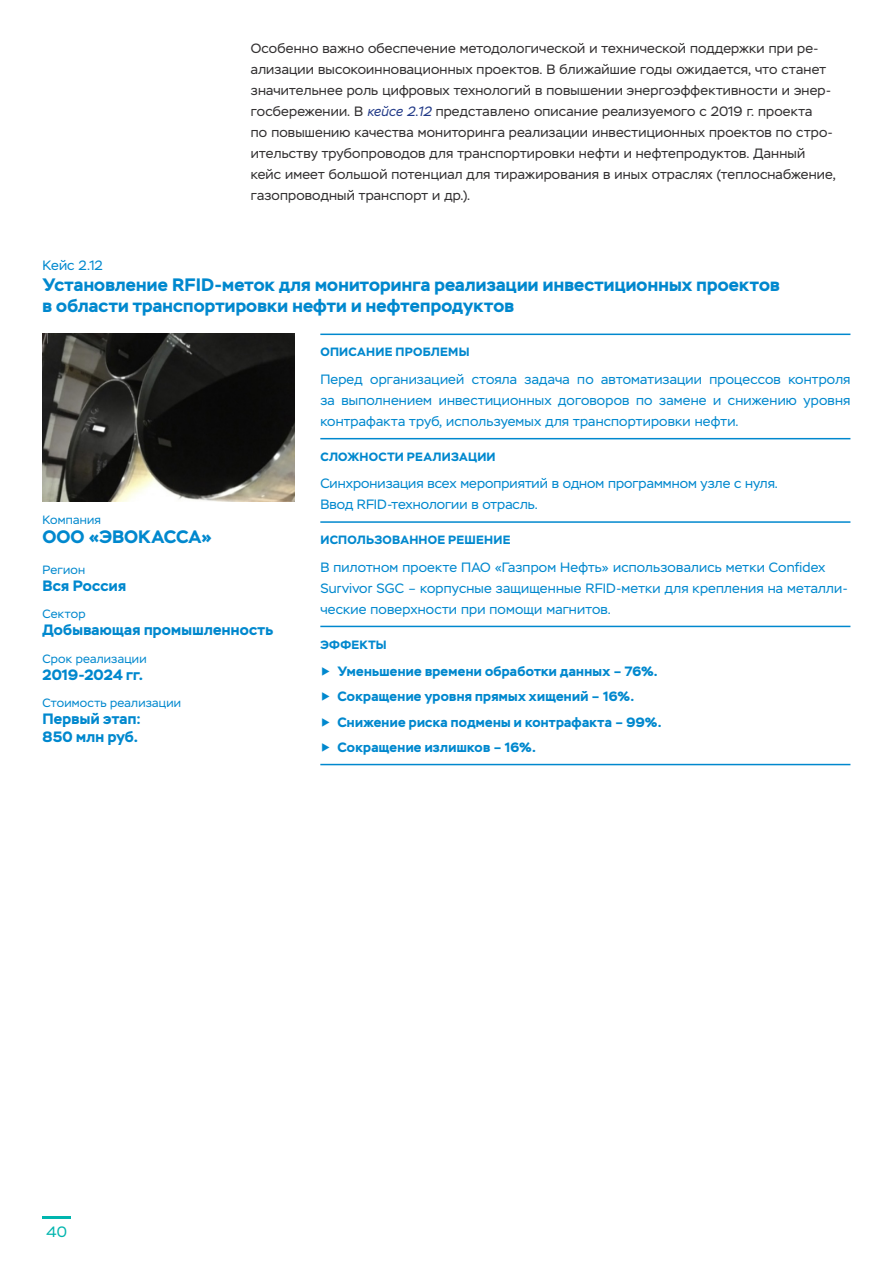
<style>
.page{position:relative;width:893px;height:1263px;background:#fff}
.page>*{position:absolute;margin:0;border:0;box-sizing:border-box;transform-origin:0 0}
.t1{font:700 18px/21px "Stem";letter-spacing:.01em;color:#0088ce}
.t2{font:700 15px "Stem";letter-spacing:.02em;color:#0088ce}
.t3{font:15px "Stem";color:#00b5ae}
.t4{font:13.5px/21px "Stem";letter-spacing:.015em;color:#312f30}
.t5{font:13.5px/21px "Stem";letter-spacing:.015em;color:#0088ce}
.t6{font:700 13.5px "Stem";letter-spacing:.025em;color:#0088ce}
.t7{font:700 12px "Stem";letter-spacing:.02em;color:#0088ce}
.t8{font:12px "Stem";letter-spacing:.02em;color:#0088ce}
.s1{font-style:italic;color:#233b88}
</style>
<div class="page">
<hr style="left:43px;top:1216px;width:28px;height:3px;background:#00b5ae">
<img style="left:43px;top:334px;width:252px;height:168px">
<hr style="left:320px;top:334px;width:530px;height:1px;background:#0088ce">
<hr style="left:320px;top:521px;width:530px;height:2px;background:#0088ce">
<hr style="left:320px;top:626px;width:530px;height:1px;background:#0088ce">
<hr style="left:320px;top:764px;width:530px;height:1px;background:#0088ce">
<hr style="left:320px;top:438px;width:530px;height:1px;background:#0088ce">
<p class="t4" style="left:251px;top:38px;width:586px">Особенно важно обеспечение методологической и технической поддержки при ре&shy;ализации высокоинновационных проектов. В ближайшие годы ожидается, что станет значительнее роль цифровых технологий в повышении энергоэффективности и энер&shy;госбережении. В <span class="s1">кейсе 2.12</span> представлено описание реализуемого с 2019 г. проекта<br>по повышению качества мониторинга реализации инвестиционных проектов по стро&shy;ительству трубопроводов для транспортировки нефти и нефтепродуктов. Данный кейс имеет большой потенциал для тиражирования в иных отраслях (теплоснабжение, газопроводный транспорт и др.).</p>
<p class="t5" style="left:43px;top:255px;width:62px">Кейс 2.12</p>
<p class="t1" style="left:43px;top:274px;width:739px">Установление RFID-меток для мониторинга реализации инвестиционных проектов в области транспортировки нефти и нефтепродуктов</p>
<p class="t8" style="left:43px;top:513px;width:60px">Компания</p>
<p class="t1" style="left:43px;top:526px;width:171px">ООО «ЭВОКАССА»</p>
<p class="t8" style="left:43px;top:562px;width:44px">Регион</p>
<p class="t8" style="left:43px;top:607px;width:45px">Сектор</p>
<p class="t8" style="left:43px;top:651px;width:106px">Срок реализации</p>
<p class="t2" style="left:43px;top:576px;width:85px">Вся Россия</p>
<p class="t2" style="left:43px;top:620px;width:232px">Добывающая промышленность</p>
<p class="t2" style="left:43px;top:665px;width:102px">2019-2024 гг.</p>
<p class="t8" style="left:43px;top:696px;width:140px">Стоимость реализации</p>
<p class="t2" style="left:43px;top:709px;width:100px">Первый этап:</p>
<p class="t2" style="left:43px;top:727px;width:97px">850 млн руб.</p>
<p class="t7" style="left:320px;top:344px;width:151px">ОПИСАНИЕ ПРОБЛЕМЫ</p>
<p class="t5" style="left:320px;top:369px;width:532px;text-align:justify">Перед организацией стояла задача по автоматизации процессов контроля за выполнением инвестиционных договоров по замене и снижению уровня контрафакта труб, используемых для транспортировки нефти.</p>
<p class="t7" style="left:320px;top:449px;width:177px">СЛОЖНОСТИ РЕАЛИЗАЦИИ</p>
<p class="t5" style="left:320px;top:473px;width:459px">Синхронизация всех мероприятий в одном программном узле с нуля.<br>Ввод RFID-технологии в отрасль.</p>
<p class="t7" style="left:320px;top:532px;width:192px">ИСПОЛЬЗОВАННОЕ РЕШЕНИЕ</p>
<p class="t5" style="left:320px;top:557px;width:529px">В пилотном проекте ПАО «Газпром Нефть» использовались метки Confidex<br>Survivor SGC – корпусные защищенные RFID-метки для крепления на металли&shy;ческие поверхности при помощи магнитов.</p>
<p class="t7" style="left:320px;top:637px;width:68px">ЭФФЕКТЫ</p>
<p class="t6" style="left:320px;top:663px;width:339px">▶ Уменьшение времени обработки данных – 76%.</p>
<p class="t6" style="left:320px;top:688px;width:315px">▶ Сокращение уровня прямых хищений – 16%.</p>
<p class="t6" style="left:320px;top:713px;width:343px">▶ Снижение риска подмены и контрафакта – 99%.</p>
<p class="t6" style="left:320px;top:738px;width:217px">▶ Сокращение излишков – 16%.</p>
<p class="t3" style="left:47px;top:1223px;width:22px">40</p>
</div>
